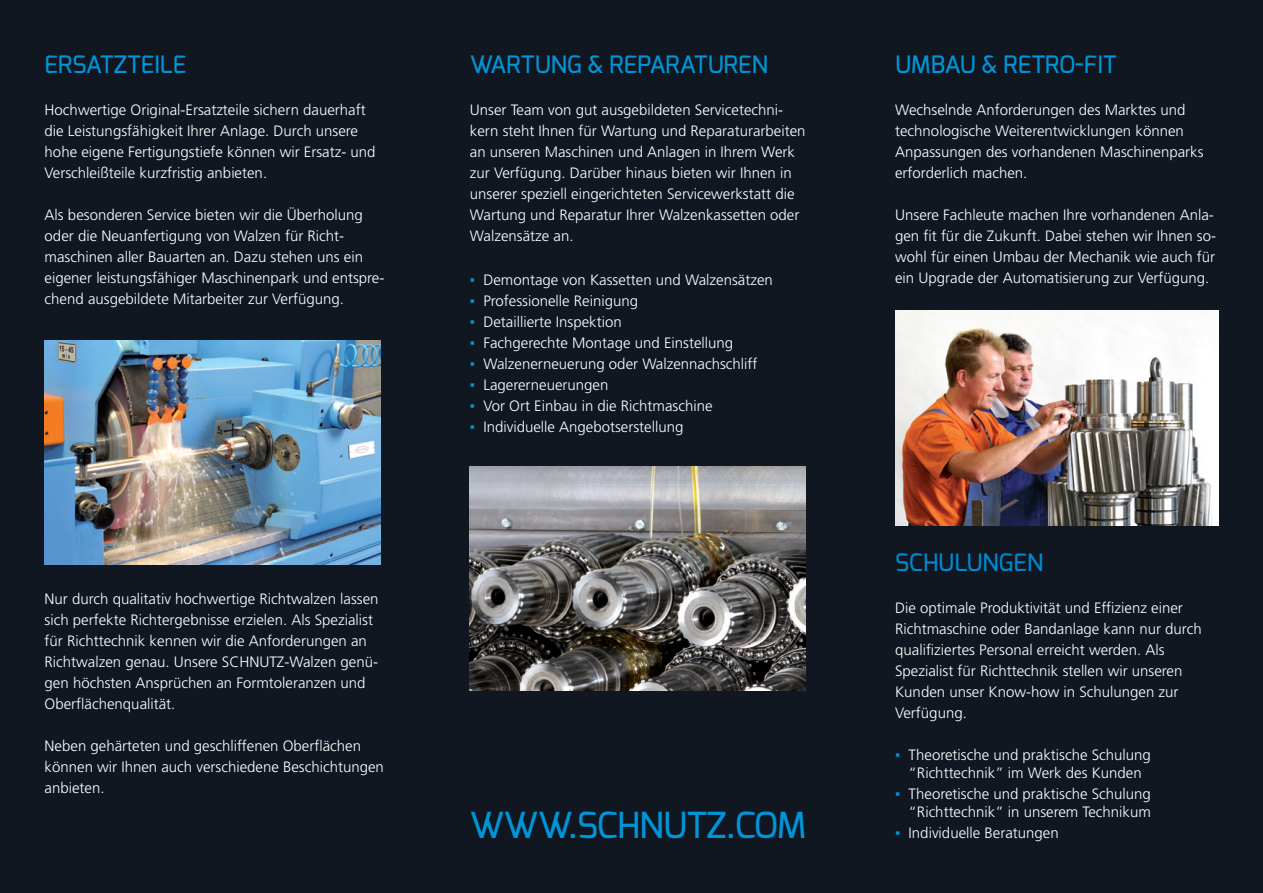
<style>
.page{position:relative;width:1263px;height:893px;background:#101721}
.page>*{position:absolute;margin:0;border:0;box-sizing:border-box;transform-origin:0 0}
.t1{font:500 35.85px "Exo";letter-spacing:-.02em;color:#0095d9}
.t2{font:500 24px "Exo";color:#0095d9}
.t3{font:500 24px "Exo";color:#0089cf}
.t4{font:300 15px/21px "Frutiger";color:#fff}
.s1{font-family:"Arial Narrow";font-weight:400;color:#0095d9}
</style>
<div class="page">
<img style="left:470px;top:467px;width:336px;height:224px">
<img style="left:895px;top:310px;width:323px;height:216px">
<img style="left:44px;top:341px;width:337px;height:223px">
<p class="t2" style="left:45px;top:49px;width:143px">ERSATZTEILE</p>
<p class="t4" style="left:45px;top:99px;width:332px">Hochwertige Original-Ersatzteile sichern dauerhaft die Leistungsfähigkeit Ihrer Anlage. Durch unsere hohe eigene Fertigungstiefe können wir Ersatz- und Verschleißteile kurzfristig anbieten.</p>
<p class="t4" style="left:45px;top:204px;width:341px">Als besonderen Service bieten wir die Überholung oder die Neuanfertigung von Walzen für Richt&shy;maschinen aller Bauarten an. Dazu stehen uns ein eigener leistungsfähiger Maschinenpark und entspre&shy;chend ausgebildete Mitarbeiter zur Verfügung.</p>
<p class="t4" style="left:45px;top:588px;width:335px">Nur durch qualitativ hochwertige Richtwalzen lassen sich perfekte Richtergebnisse erzielen. Als Spezialist für Richttechnik kennen wir die Anforderungen an Richtwalzen genau. Unsere SCHNUTZ-Walzen genü&shy;gen höchsten Ansprüchen an Formtoleranzen und Oberflächenqualität.</p>
<p class="t4" style="left:45px;top:735px;width:341px">Neben gehärteten und geschliffenen Oberflächen können wir Ihnen auch verschiedene Beschichtungen anbieten.</p>
<p class="t2" style="left:470px;top:49px;width:300px">WARTUNG &amp; REPARATUREN</p>
<p class="t4" style="left:470px;top:99px;width:337px">Unser Team von gut ausgebildeten Servicetechni&shy;kern steht Ihnen für Wartung und Reparaturarbeiten an unseren Maschinen und Anlagen in Ihrem Werk zur Verfügung. Darüber hinaus bieten wir Ihnen in unserer speziell eingerichteten Servicewerkstatt die Wartung und Reparatur Ihrer Walzenkassetten oder Walzensätze an.</p>
<p class="t4" style="left:470px;top:269px;width:304px"><span class="s1">▪</span> Demontage von Kassetten und Walzensätzen</p>
<p class="t4" style="left:470px;top:290px;width:170px"><span class="s1">▪</span> Professionelle Reinigung</p>
<p class="t4" style="left:470px;top:311px;width:153px"><span class="s1">▪</span> Detaillierte Inspektion</p>
<p class="t4" style="left:470px;top:332px;width:265px"><span class="s1">▪</span> Fachgerechte Montage und Einstellung</p>
<p class="t4" style="left:470px;top:353px;width:289px"><span class="s1">▪</span> Walzenerneuerung oder Walzennachschliff</p>
<p class="t4" style="left:470px;top:374px;width:140px"><span class="s1">▪</span> Lagererneuerungen</p>
<p class="t4" style="left:470px;top:395px;width:244px"><span class="s1">▪</span> Vor Ort Einbau in die Richtmaschine</p>
<p class="t4" style="left:470px;top:416px;width:215px"><span class="s1">▪</span> Individuelle Angebotserstellung</p>
<p class="t1" style="left:469px;top:802px;width:338px">WWW.SCHNUTZ.COM</p>
<p class="t2" style="left:895px;top:49px;width:223px">UMBAU &amp; RETRO-FIT</p>
<p class="t4" style="left:895px;top:99px;width:310px">Wechselnde Anforderungen des Marktes und technologische Weiterentwicklungen können Anpassungen des vorhandenen Maschinenparks erforderlich machen.</p>
<p class="t4" style="left:895px;top:204px;width:322px">Unsere Fachleute machen Ihre vorhandenen Anla&shy;gen fit für die Zukunft. Dabei stehen wir Ihnen so&shy;wohl für einen Umbau der Mechanik wie auch für ein Upgrade der Automatisierung zur Verfügung.</p>
<p class="t3" style="left:895px;top:547px;width:150px">SCHULUNGEN</p>
<p class="t4" style="left:895px;top:597px;width:308px">Die optimale Produktivität und Effizienz einer<br>Richtmaschine oder Bandanlage kann nur durch</p>
<p class="t4" style="left:895px;top:639px;width:271px">qualifiziertes Personal erreicht werden. Als</p>
<p class="t4" style="left:895px;top:660px;width:289px">Spezialist für Richttechnik stellen wir unseren</p>
<p class="t4" style="left:895px;top:681px;width:285px">Kunden unser Know-how in Schulungen zur</p>
<p class="t4" style="left:895px;top:702px;width:73px">Verfügung.</p>
<p class="t4" style="left:895px;top:744px;width:257px"><span class="s1">▪</span> Theoretische und praktische Schulung</p>
<p class="t4" style="left:909px;top:762px;width:235px">“Richttechnik” im Werk des Kunden</p>
<p class="t4" style="left:895px;top:783px;width:257px"><span class="s1">▪</span> Theoretische und praktische Schulung</p>
<p class="t4" style="left:909px;top:801px;width:244px">“Richttechnik” in unserem Technikum</p>
<p class="t4" style="left:895px;top:822px;width:165px"><span class="s1">▪</span> Individuelle Beratungen</p>
</div>
